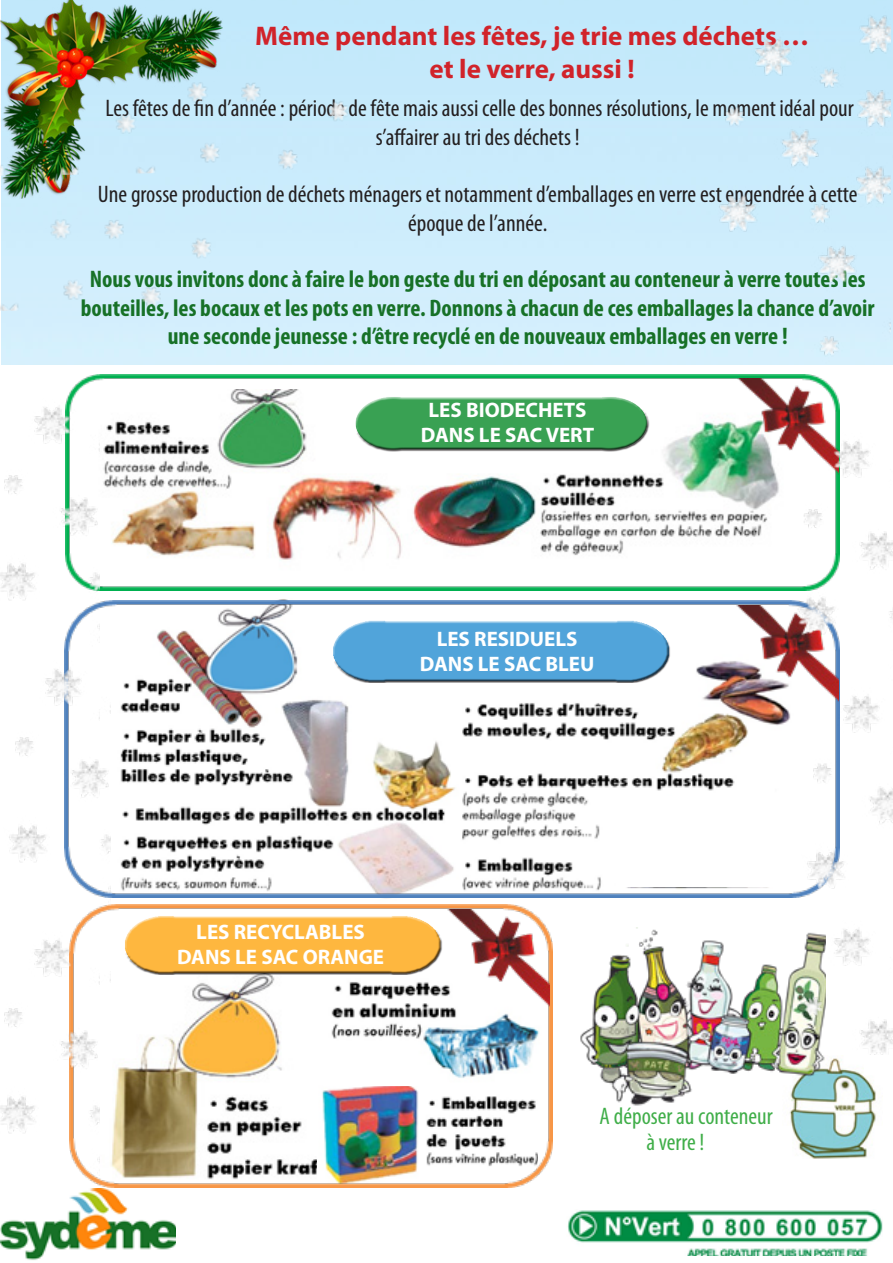
<style>
.page{position:relative;width:893px;height:1263px;background:#fff}
.page>*{position:absolute;margin:0;border:0;box-sizing:border-box;transform-origin:0 0}
.t1{font:700 27px "Myriad Pro";color:#d1232a}
.t2{font:700 condensed 24px/28.8px "Myriad Pro";color:#177127;text-align:center}
.t3{font:condensed 24px/28.8px "Myriad Pro";color:#231f20;text-align:center}
.t4{font:condensed 24px "Myriad Pro";color:#40ae49}
.t5{font:700 21px "Myriad Pro";color:#fff}
</style>
<div class="page">
<img style="left:318px;top:1187px;width:199px;height:1px">
<img style="left:789px;top:1073px;width:87px;height:86px">
<img style="left:0;top:0;width:223px;height:191px">
<img style="left:100px;top:375px;width:672px;height:216px">
<img style="left:100px;top:600px;width:672px;height:297px">
<img style="left:580px;top:928px;width:246px;height:179px">
<img style="left:352px;top:385px;width:301px;height:77px">
<div style="left:354px;top:395px;width:294px;height:39px;background:#fff;opacity:.75"></div>
<div style="left:355px;top:409px;width:294px;height:42px;background:#231f20;opacity:.75"></div>
<img style="left:330px;top:607px;width:345px;height:89px">
<div style="left:332px;top:619px;width:338px;height:43px;background:#fff;opacity:.75"></div>
<div style="left:332px;top:635px;width:338px;height:48px;background:#231f20;opacity:.75"></div>
<img style="left:100px;top:904px;width:452px;height:283px">
<img style="left:724px;top:605px;width:48px;height:97px">
<img style="left:434px;top:910px;width:115px;height:96px">
<img style="left:724px;top:416px;width:48px;height:59px">
<img style="left:568px;top:1210px;width:314px;height:45px">
<img style="left:9px;top:623px;width:102px;height:424px">
<img style="left:0;top:362px;width:100px;height:423px">
<img style="left:772px;top:416px;width:121px;height:310px">
<img style="left:781px;top:650px;width:112px;height:423px">
<img style="left:0;top:895px;width:100px;height:350px">
<img style="left:772px;top:884px;width:121px;height:170px">
<img style="left:693px;top:0;width:198px;height:416px">
<img style="left:0;top:54px;width:362px;height:122px">
<div style="left:0;top:191px;width:226px;height:120px;background:#cfeefc"></div>
<img style="left:614px;top:797px;width:177px;height:90px">
<img style="left:1px;top:1189px;width:175px;height:71px">
<p class="t1" style="left:255px;top:19px;width:555px">Même pendant les fêtes, je trie mes déchets …</p>
<p class="t1" style="left:430px;top:51px;width:207px">et le verre, aussi !</p>
<p class="t3" style="left:105px;top:93px;width:750px">Les fêtes de fin d’année : période de fête mais aussi celle des bonnes résolutions, le moment idéal pour s’affairer au tri des déchets !</p>
<p class="t3" style="left:98px;top:180px;width:761px">Une grosse production de déchets ménagers et notamment d’emballages en verre est engendrée à cette époque de l’année.</p>
<p class="t2" style="left:81px;top:264px;width:795px">Nous vous invitons donc à faire le bon geste du tri en déposant au conteneur à verre toutes les bouteilles, les bocaux et les pots en verre. Donnons à chacun de ces emballages la chance d’avoir une seconde jeunesse : d’être recyclé en de nouveaux emballages en verre !</p>
<p class="t5" style="left:428px;top:396px;width:160px">LES BIODECHETS</p>
<p class="t5" style="left:421px;top:421px;width:175px">DANS LE SAC VERT</p>
<p class="t5" style="left:437px;top:625px;width:142px">LES RESIDUELS</p>
<p class="t5" style="left:420px;top:650px;width:176px">DANS LE SAC BLEU</p>
<p class="t5" style="left:196px;top:918px;width:170px">LES RECYCLABLES</p>
<p class="t5" style="left:177px;top:943px;width:209px">DANS LE SAC ORANGE</p>
<p class="t4" style="left:600px;top:1102px;width:175px">A déposer au conteneur</p>
<p class="t4" style="left:646px;top:1127px;width:60px">à verre !</p>
</div>
